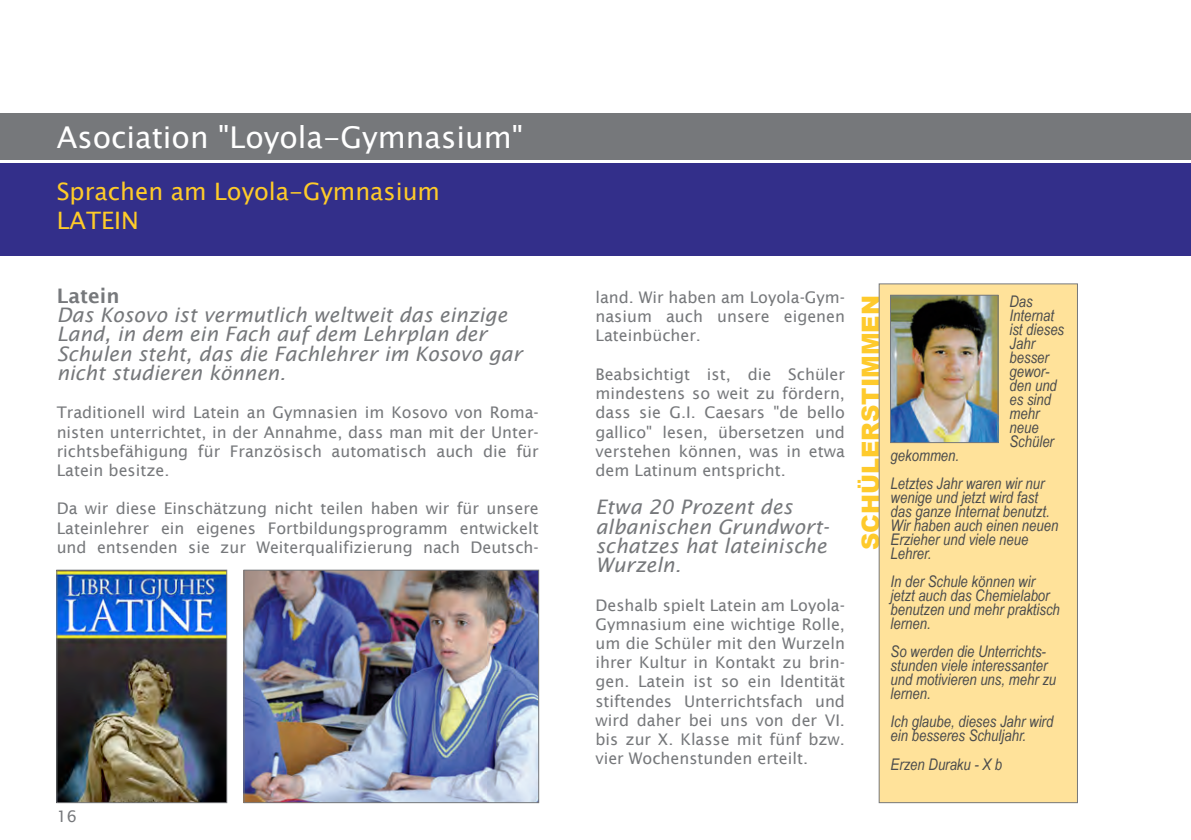
<style>
.page{position:relative;width:1191px;height:840px;background:#fff}
.page>*{position:absolute;margin:0;border:0;box-sizing:border-box;transform-origin:0 0}
.t1{font:30px "Lucida Sans Unicode";color:#fff}
.t2{font:24px/28.8px "Lucida Sans Unicode";color:#fecb29}
.t3{font:900 24px "Arial";color:#feca2c}
.t4{font:italic 20px/19.2px "Lucida Sans";color:#76787b}
.t5{font:600 20px "Lucida Sans";color:#76787b}
.t6{font:16px/19.2px "Lucida Sans";color:#76787b;text-align:justify}
.t7{font:italic 16px/14px "Arial Narrow";color:#4b4c4d}
</style>
<div class="page">
<div style="left:0;top:113px;width:1191px;height:47px;background:#76787b"></div>
<div style="left:0;top:163px;width:1191px;height:92px;background:#332f8a"></div>
<div style="left:879px;top:284px;width:198px;height:518px;background:#ffe29a"></div>
<div style="left:879px;top:283px;width:198px;height:519px;border:1px solid #76787b"></div>
<img style="left:892px;top:297px;width:104px;height:143px">
<div style="left:890px;top:295px;width:108px;height:147px;border:1px solid #76787b"></div>
<img style="left:59px;top:571px;width:166px;height:229px">
<div style="left:57px;top:569px;width:170px;height:233px;border:1px solid #76787b"></div>
<img style="left:246px;top:571px;width:291px;height:229px">
<div style="left:244px;top:569px;width:295px;height:233px;border:1px solid #76787b"></div>
<h1 class="t1" style="left:57px;top:114px;width:468px">Asociation "Loyola-Gymnasium"</h1>
<h2 class="t2" style="left:57px;top:177px;width:385px">Sprachen am Loyola-Gymnasium<br>LATEIN</h2>
<p class="t5" style="left:57px;top:284px;width:64px">Latein</p>
<p class="t4" style="left:57px;top:305px;width:467px">Das Kosovo ist vermutlich weltweit das einzige Land, in dem ein Fach auf dem Lehrplan der Schulen steht, das die Fachlehrer im Kosovo gar nicht studieren können.</p>
<p class="t6" style="left:57px;top:403px;width:483px">Traditionell wird Latein an Gymnasien im Kosovo von Roma&shy;nisten unterrichtet, in der Annahme, dass man mit der Unter&shy;richtsbefähigung für Französisch automatisch auch die für Latein besitze.</p>
<p class="t6" style="left:57px;top:499px;width:483px">Da wir diese Einschätzung nicht teilen haben wir für unsere Lateinlehrer ein eigenes Fortbildungsprogramm entwickelt und entsenden sie zur Weiterqualifizierung nach Deutsch-</p>
<p class="t6" style="left:57px;top:806px;width:22px">16</p>
<p class="t6" style="left:595px;top:287px;width:251px">land. Wir haben am Loyola-Gym&shy;nasium auch unsere eigenen Lateinbücher.</p>
<p class="t6" style="left:595px;top:364px;width:251px">Beabsichtigt ist, die Schüler mindestens so weit zu fördern, dass sie G.I. Caesars "de bello gallico" lesen, übersetzen und verstehen können, was in etwa dem Latinum entspricht.</p>
<p class="t4" style="left:595px;top:497px;width:235px">Etwa 20 Prozent des albanischen Grundwort&shy;schatzes hat lateinische<br>Wurzeln.</p>
<p class="t6" style="left:595px;top:595px;width:251px">Deshalb spielt Latein am Loyola-Gymnasium eine wichtige Rolle, um die Schüler mit den Wurzeln ihrer Kultur in Kontakt zu brin&shy;gen. Latein ist so ein Identität stiftendes Unterrichtsfach und wird daher bei uns von der VI. bis zur X. Klasse mit fünf bzw. vier Wochenstunden erteilt.</p>
<h2 class="t3" style="left:857px;top:549px;width:256px;rotate:-90deg">SCHÜLERSTIMMEN</h2>
<p class="t7" style="left:1009px;top:294px;width:56px">Das<br>Internat ist dieses<br>Jahr besser gewor&shy;den und es sind mehr neue<br>Schüler</p>
<p class="t7" style="left:890px;top:441px;width:155px;line-height:28px">gekommen.<br>Letztes Jahr waren wir nur</p>
<p class="t7" style="left:890px;top:490px;width:169px">wenige und jetzt wird fast das ganze Internat benutzt.<br>Wir haben auch einen neuen<br>Erzieher und viele neue<br>Lehrer.</p>
<p class="t7" style="left:890px;top:574px;width:171px">In der Schule können wir jetzt auch das Chemielabor benutzen und mehr praktisch lernen.</p>
<p class="t7" style="left:890px;top:644px;width:167px">So werden die Unterrichts&shy;stunden viele interessanter und motivieren uns, mehr zu lernen.</p>
<p class="t7" style="left:890px;top:714px;width:164px">Ich glaube, dieses Jahr wird ein besseres Schuljahr.</p>
<p class="t7" style="left:890px;top:756px;width:113px">Erzen Duraku - X b</p>
</div>
